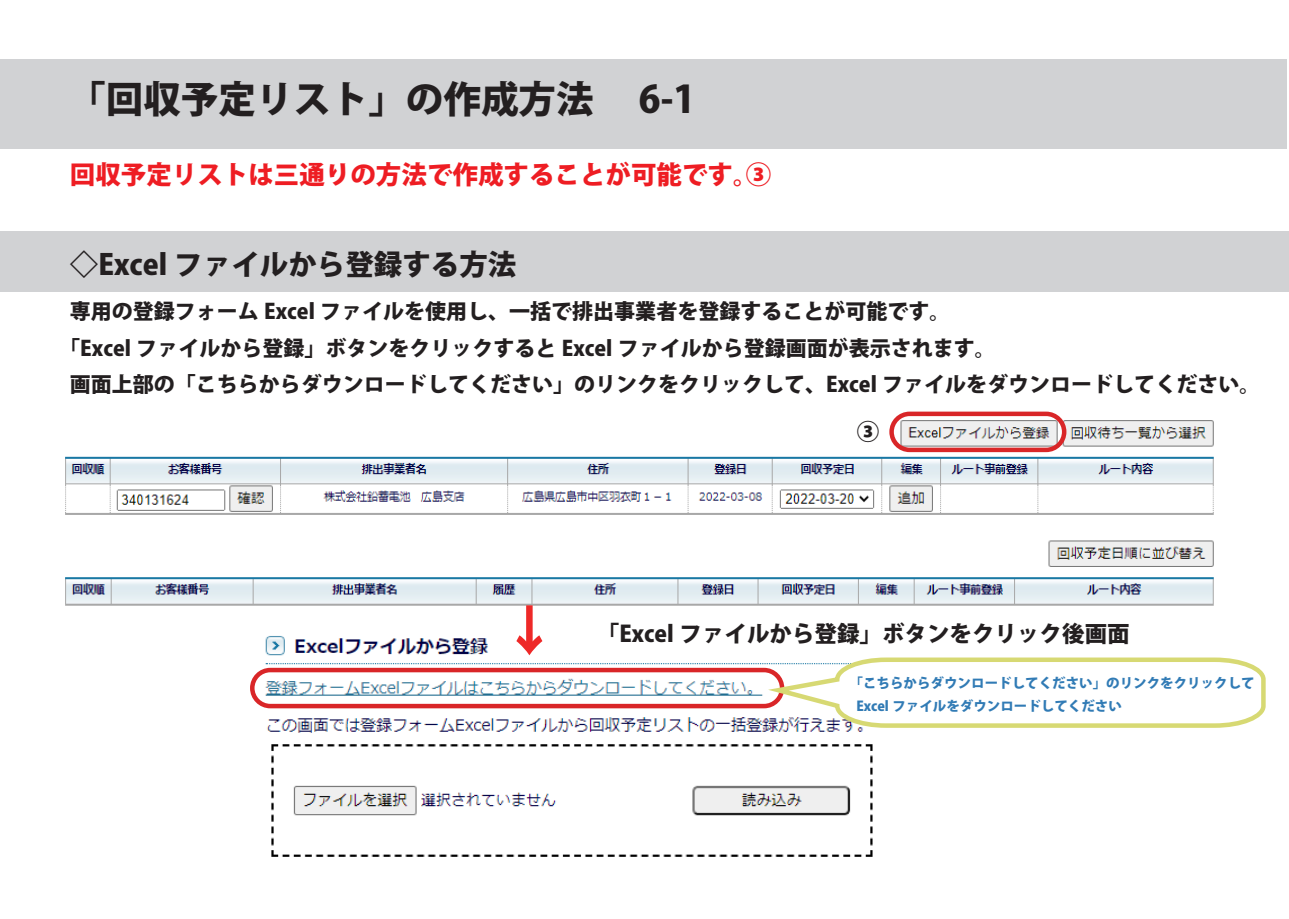
<style>
.page{position:relative;width:1289px;height:919px;background:#fff}
.page>*{position:absolute;margin:0;border:0;box-sizing:border-box;transform-origin:0 0}
.t1{font:800 54px "Koz Go Pr 6 N";color:#ee2928}
.t2{font:800 37.5px "Koz Go Pr 6 N";color:#231f20}
.t3{font:800 28.5px "Koz Go Pr 6 N";color:#231f20}
.t4{font:800 25.5px "Koz Go Pr 6 N";color:#ee1d23}
.t5{font:800 22.5px "Koz Go Pr 6 N";color:#231f20}
.t6{font:800 21px "Koz Go Pr 6 N";color:#231f20}
.t7{font:800 13.5px/23.7px "Koz Go Pr 6 N";color:#317bb5}
</style>
<div class="page">
<img style="left:259px;top:636px;width:614px;height:221px">
<div style="left:1px;top:59px;width:1285px;height:90px;background:#d1d2d4"></div>
<div style="left:0;top:231px;width:1288px;height:61px;background:#d1d2d4"></div>
<img style="left:65px;top:416px;width:1149px;height:190px">
<div style="left:889px;top:411px;width:177px;height:41px;border:4px solid #d92628;border-radius:18px"></div>
<div style="left:250px;top:667px;width:534px;height:41px;border:4px solid #d92628;border-radius:18px"></div>
<svg style="left:757px;top:655px;width:509px;height:75px"></svg>
<h2 class="t2" style="left:68px;top:78px;width:628px">「回収予定リスト」の作成方法 　6-1</h2>
<p class="t4" style="left:70px;top:160px;width:703px">回収予定リストは三通りの方法で作成することが可能です。③</p>
<h3 class="t3" style="left:70px;top:249px;width:448px">◇Excel ファイルから登録する方法</h3>
<p class="t6" style="left:70px;top:299px;width:882px">専用の登録フォーム Excel ファイルを使用し、一括で排出事業者を登録することが可能です。</p>
<p class="t6" style="left:59px;top:336px;width:938px">「Excel ファイルから登録」ボタンをクリックすると Excel ファイルから登録画面が表示されます。</p>
<p class="t6" style="left:70px;top:373px;width:1191px">画面上部の「こちらからダウンロードしてください」のリンクをクリックして、Excel ファイルをダウンロードしてください。</p>
<h1 class="t1" style="left:502px;top:600px;width:55px">↓</h1>
<p class="t5" style="left:857px;top:418px;width:24px">③</p>
<p class="t5" style="left:597px;top:620px;width:534px">「Excel ファイルから登録」ボタンをクリック後画面</p>
<p class="t7" style="left:856px;top:671px;width:400px;text-indent:-7px">「こちらからダウンロードしてください」のリンクをクリックして<br>Excel ファイルをダウンロードしてください</p>
</div>
